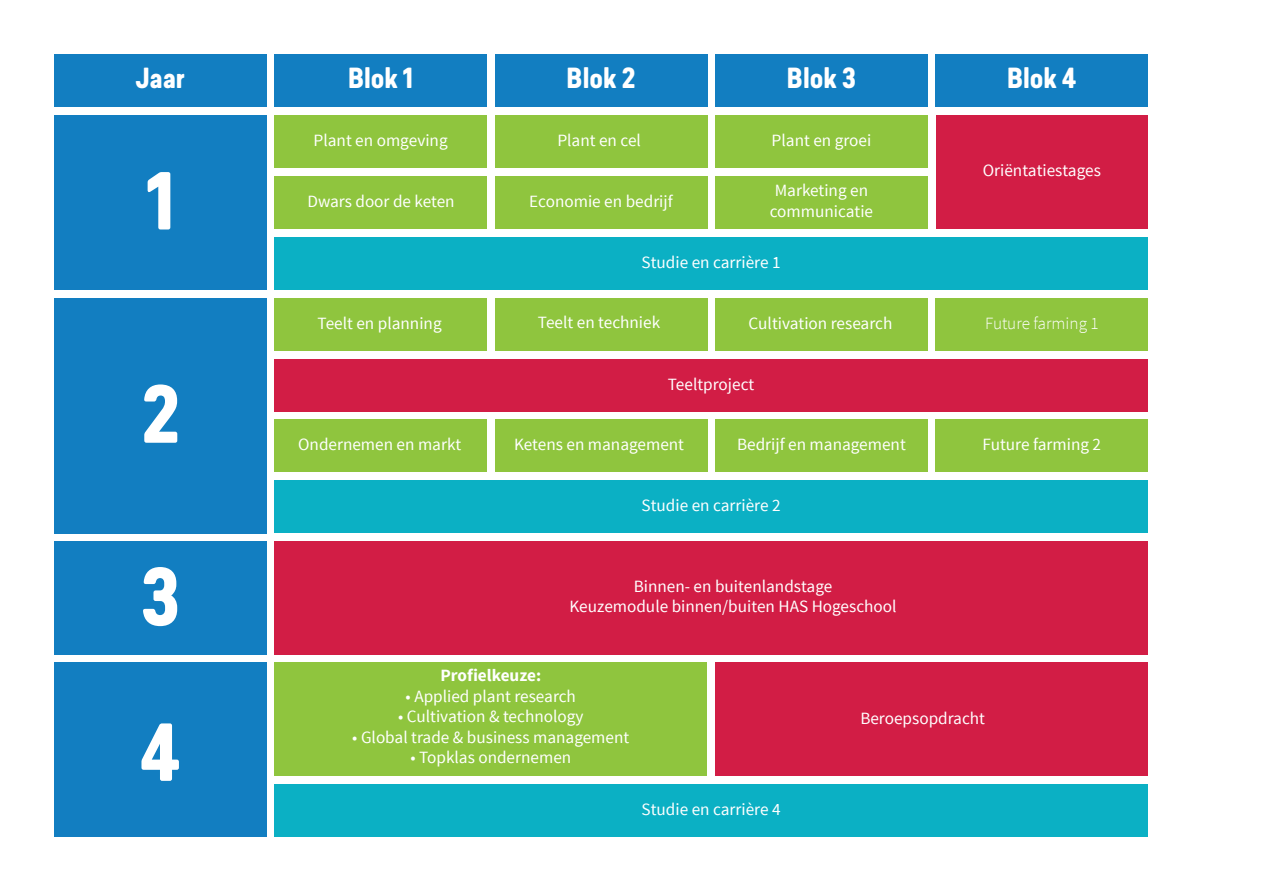
<style>
.page{position:relative;width:1263px;height:893px;background:#fff}
.page>*{position:absolute;margin:0;border:0;box-sizing:border-box;transform-origin:0 0}
.t1{font:700 76.8px "Predige Rounded";color:#fff}
.t2{font:700 27.15px "Predige Rounded";color:#fff}
.t3{font:17.25px "Source Sans Pro";color:#fff}
.t4{font:300 17.25px "Source Sans Pro";color:#fff}
.t5{font:700 17.25px "Source Sans Pro";color:#fff}
</style>
<div class="page">
<div style="left:54px;top:54px;width:212px;height:53px;background:#127ec1"></div>
<div style="left:54px;top:541px;width:212px;height:114px;background:#127ec1"></div>
<div style="left:54px;top:663px;width:212px;height:174px;background:#127ec1"></div>
<div style="left:54px;top:115px;width:212px;height:175px;background:#127ec1"></div>
<div style="left:54px;top:298px;width:212px;height:235px;background:#127ec1"></div>
<div style="left:274px;top:54px;width:213px;height:53px;background:#127ec1"></div>
<div style="left:274px;top:115px;width:213px;height:53px;background:#8fc53e"></div>
<div style="left:274px;top:176px;width:213px;height:53px;background:#8fc53e"></div>
<div style="left:274px;top:298px;width:213px;height:53px;background:#8fc53e"></div>
<div style="left:274px;top:419px;width:213px;height:53px;background:#8fc53e"></div>
<div style="left:274px;top:237px;width:874px;height:53px;background:#0bb0c4"></div>
<div style="left:274px;top:359px;width:874px;height:53px;background:#d21d45"></div>
<div style="left:274px;top:480px;width:874px;height:53px;background:#0bb0c4"></div>
<div style="left:274px;top:784px;width:874px;height:53px;background:#0bb0c4"></div>
<div style="left:715px;top:54px;width:213px;height:53px;background:#127ec1"></div>
<div style="left:715px;top:115px;width:213px;height:53px;background:#8fc53e"></div>
<div style="left:715px;top:176px;width:213px;height:53px;background:#8fc53e"></div>
<div style="left:715px;top:298px;width:213px;height:53px;background:#8fc53e"></div>
<div style="left:715px;top:419px;width:213px;height:53px;background:#8fc53e"></div>
<div style="left:935px;top:298px;width:213px;height:53px;background:#8fc53e"></div>
<div style="left:935px;top:419px;width:213px;height:53px;background:#8fc53e"></div>
<div style="left:715px;top:663px;width:433px;height:113px;background:#d21d45"></div>
<div style="left:495px;top:54px;width:212px;height:53px;background:#127ec1"></div>
<div style="left:495px;top:115px;width:212px;height:53px;background:#8fc53e"></div>
<div style="left:495px;top:176px;width:212px;height:53px;background:#8fc53e"></div>
<div style="left:495px;top:298px;width:212px;height:53px;background:#8fc53e"></div>
<div style="left:495px;top:419px;width:212px;height:53px;background:#8fc53e"></div>
<div style="left:936px;top:54px;width:212px;height:53px;background:#127ec1"></div>
<div style="left:936px;top:115px;width:212px;height:113px;background:#d21d45"></div>
<div style="left:274px;top:541px;width:874px;height:114px;background:#d21d45"></div>
<div style="left:274px;top:663px;width:433px;height:113px;background:#8fc53e"></div>
<p class="t2" style="left:135px;top:59px;width:51px">Jaar</p>
<p class="t2" style="left:348px;top:59px;width:67px">Blok 1</p>
<p class="t2" style="left:567px;top:59px;width:70px">Blok 2</p>
<p class="t2" style="left:787px;top:59px;width:71px">Blok 3</p>
<p class="t2" style="left:1007px;top:59px;width:71px">Blok 4</p>
<p class="t1" style="left:146px;top:147px;width:30px">1</p>
<p class="t1" style="left:141px;top:360px;width:41px">2</p>
<p class="t1" style="left:140px;top:543px;width:42px">3</p>
<p class="t1" style="left:139px;top:698px;width:43px">4</p>
<p class="t3" style="left:313px;top:129px;width:136px">Plant en omgeving</p>
<p class="t3" style="left:557px;top:129px;width:85px">Plant en cel</p>
<p class="t3" style="left:771px;top:129px;width:101px">Plant en groei</p>
<p class="t3" style="left:983px;top:160px;width:120px">Oriëntatiestages</p>
<p class="t3" style="left:307px;top:190px;width:149px">Dwars door de keten</p>
<p class="t3" style="left:529px;top:190px;width:145px">Economie en bedrijf</p>
<p class="t3" style="left:775px;top:179px;width:95px">Marketing en</p>
<p class="t3" style="left:770px;top:200px;width:105px">communicatie</p>
<p class="t3" style="left:642px;top:251px;width:140px">Studie en carrière 1</p>
<p class="t3" style="left:318px;top:312px;width:126px">Teelt en planning</p>
<p class="t3" style="left:538px;top:312px;width:124px">Teelt en techniek</p>
<p class="t3" style="left:749px;top:312px;width:145px">Cultivation research</p>
<p class="t4" style="left:985px;top:312px;width:115px">Future farming 1</p>
<p class="t3" style="left:668px;top:373px;width:88px">Teeltproject</p>
<p class="t3" style="left:298px;top:434px;width:164px">Ondernemen en markt</p>
<p class="t3" style="left:514px;top:434px;width:171px">Ketens en management</p>
<p class="t3" style="left:737px;top:433px;width:170px">Bedrijf en management</p>
<p class="t3" style="left:983px;top:434px;width:120px">Future farming 2</p>
<p class="t3" style="left:642px;top:495px;width:140px">Studie en carrière 2</p>
<p class="t3" style="left:634px;top:575px;width:200px">Binnen- en buitenlandstage</p>
<p class="t3" style="left:569px;top:596px;width:329px">Keuzemodule binnen/buiten HAS Hogeschool</p>
<p class="t5" style="left:440px;top:664px;width:102px">Profielkeuze:</p>
<p class="t3" style="left:406px;top:685px;width:172px">• Applied plant research</p>
<p class="t3" style="left:398px;top:706px;width:187px">• Cultivation &amp; technology</p>
<p class="t3" style="left:352px;top:726px;width:278px">• Global trade &amp; business management</p>
<p class="t3" style="left:410px;top:747px;width:162px">• Topklas ondernemen</p>
<p class="t3" style="left:642px;top:799px;width:140px">Studie en carrière 4</p>
<p class="t3" style="left:860px;top:707px;width:126px">Beroepsopdracht</p>
</div>
